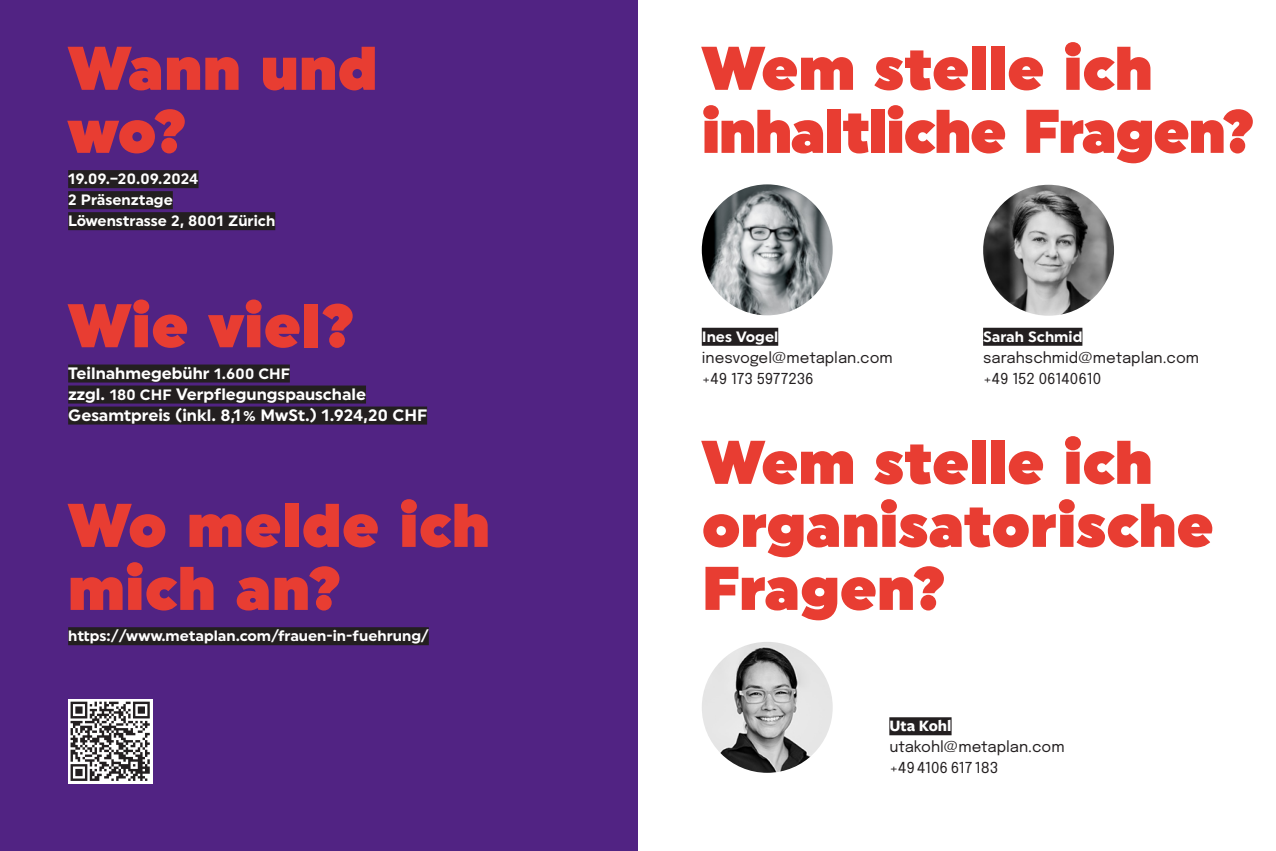
<style>
.page{position:relative;width:1276px;height:851px;background:#fff}
.page>*{position:absolute;margin:0;border:0;box-sizing:border-box;transform-origin:0 0}
.t1{font:61.5px/63px "Uniform Ultra";color:#e83d32}
.t2{font:61.5px/63px "Uniform Ultra";letter-spacing:-.02em;color:#e83d32}
.t3{font:700 16.5px/21px "Uniform";color:#fff}
.t4{font:700 16.5px "Freight Sans Pro";color:#fff}
.t5{font:700 15px/21px "Uniform";color:#fff}
.t6{font:15px/21px "Epilogue";color:#231f20}
.s1{font-size:15px}
</style>
<div class="page">
<div style="left:0;top:0;width:638px;height:850px;background:#512383"></div>
<div style="left:702px;top:328px;width:76px;height:18px;background:#231f20"></div>
<div style="left:889px;top:717px;width:62px;height:18px;background:#231f20"></div>
<img style="left:702px;top:184px;width:130px;height:131px;border-radius:65px">
<img style="left:702px;top:641px;width:130px;height:131px;border-radius:65px">
<div style="left:68px;top:170px;width:130px;height:18px;background:#231f20"></div>
<div style="left:68px;top:191px;width:105px;height:18px;background:#231f20"></div>
<div style="left:68px;top:212px;width:207px;height:18px;background:#231f20"></div>
<div style="left:68px;top:364px;width:222px;height:18px;background:#231f20"></div>
<div style="left:68px;top:385px;width:298px;height:18px;background:#231f20"></div>
<div style="left:68px;top:406px;width:359px;height:18px;background:#231f20"></div>
<div style="left:68px;top:627px;width:361px;height:18px;background:#231f20"></div>
<svg style="left:68px;top:699px;width:84px;height:84px"></svg>
<svg style="left:71px;top:701px;width:79px;height:79px;background:#908e8f"></svg>
<img style="left:983px;top:185px;width:131px;height:131px;border-radius:65px">
<div style="left:983px;top:328px;width:99px;height:18px;background:#231f20"></div>
<h1 class="t1" style="left:68px;top:36px;width:311px">Wann und wo?</h1>
<p class="t5" style="left:68px;top:168px;width:209px">19.09.–20.09.2024<br>2 Präsenztage<br>Löwenstrasse 2, 8001 Zürich</p>
<h1 class="t1" style="left:68px;top:293px;width:288px">Wie viel?</h1>
<p class="t3" style="left:68px;top:362px;width:360px">Teilnahmegebühr <span class="s1">1.600 CHF<br></span>zzgl. <span class="s1">180 CHF</span> Verpflegungspauschale<br>Gesamtpreis (inkl. 8,1% MwSt.) 1.924,20 CHF</p>
<h1 class="t1" style="left:68px;top:493px;width:423px">Wo melde ich mich an?</h1>
<p class="t5" style="left:68px;top:625px;width:362px">https://www.metaplan.com/frauen-in-fuehrung/</p>
<h1 class="t2" style="left:702px;top:36px;width:554px">Wem stelle ich inhaltliche Fragen?</h1>
<p class="t5" style="left:702px;top:326px;width:78px">Ines Vogel</p>
<p class="t6" style="left:702px;top:346px;width:192px">inesvogel@metaplan.com +49 173 5977236</p>
<p class="t5" style="left:983px;top:326px;width:101px">Sarah Schmid</p>
<p class="t6" style="left:983px;top:346px;width:217px">sarahschmid@metaplan.com +49 152 06140610</p>
<h1 class="t1" style="left:702px;top:430px;width:513px">Wem stelle ich organisatorische<br>Fragen?</h1>
<p class="t4" style="left:889px;top:714px;width:64px">Uta Kohl</p>
<p class="t6" style="left:889px;top:735px;width:177px">utakohl@metaplan.com +49 4106 617 183</p>
</div>
